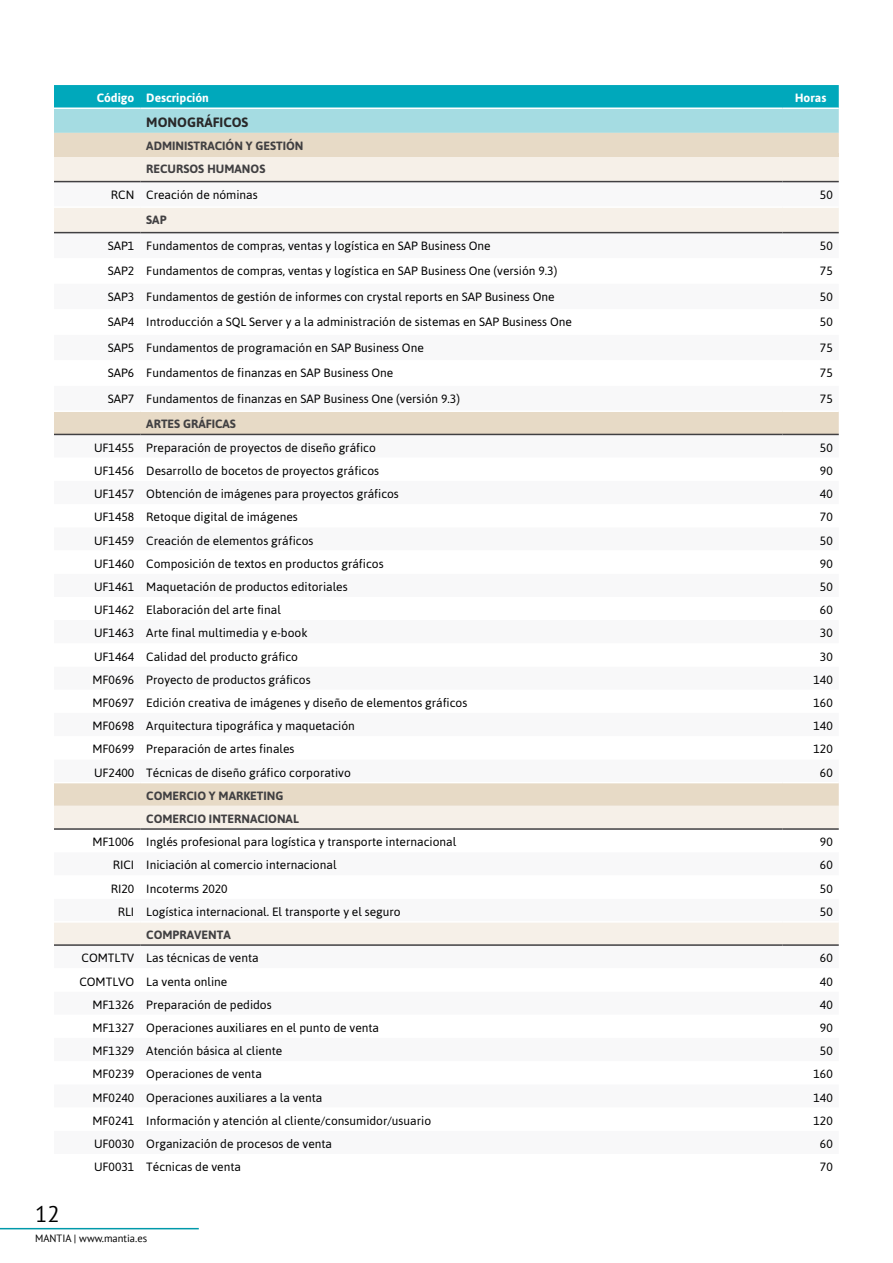
<style>
.page{position:relative;width:893px;height:1263px;background:#fff}
.page>*{position:absolute;margin:0;border:0;box-sizing:border-box;transform-origin:0 0}
.t1{font:22.5px "PT Sans";color:#000}
.t2{font:700 13.5px "Asap";color:#292829}
.t3{font:12px "Asap";color:#000}
.t4{font:700 12px/23.2px "Asap";color:#414042}
.t5{font:700 12px "Asap";color:#fff}
.t6{font:10.5px "PT Sans";color:#000}
</style>
<div class="page">
<hr style="left:0;top:1228px;width:199px;height:1px;background:#09a">
<svg style="left:54px;top:85px;width:785px;height:48px;background:#56c3cf"></svg>
<div style="left:54px;top:133px;width:785px;height:20px;background:#e7dac6"></div>
<div style="left:54px;top:157px;width:785px;height:24px;background:#f6f0e8"></div>
<svg style="left:54px;top:182px;width:785px;height:52px;fill:#f6f0e8"></svg>
<svg style="left:54px;top:412px;width:785px;height:532px"></svg>
<hr style="left:54px;top:434px;width:86px;height:1px;background:#414042">
<hr style="left:140px;top:434px;width:642px;height:1px;background:#414042">
<hr style="left:782px;top:434px;width:57px;height:1px;background:#414042">
<hr style="left:54px;top:181px;width:86px;height:1px;background:#414042">
<hr style="left:140px;top:181px;width:642px;height:1px;background:#414042">
<hr style="left:782px;top:181px;width:57px;height:1px;background:#414042">
<hr style="left:54px;top:232px;width:86px;height:1px;background:#414042">
<hr style="left:140px;top:232px;width:642px;height:1px;background:#414042">
<hr style="left:782px;top:232px;width:57px;height:1px;background:#414042">
<hr style="left:54px;top:206px;width:86px;height:2px;background:#fff">
<hr style="left:140px;top:206px;width:642px;height:2px;background:#fff">
<hr style="left:782px;top:206px;width:57px;height:2px;background:#fff">
<hr style="left:54px;top:921px;width:86px;height:2px;background:#fff">
<hr style="left:140px;top:921px;width:642px;height:2px;background:#fff">
<hr style="left:782px;top:921px;width:57px;height:2px;background:#fff">
<hr style="left:54px;top:107px;width:86px;height:2px;background:#fff">
<hr style="left:140px;top:107px;width:642px;height:2px;background:#fff">
<hr style="left:782px;top:107px;width:57px;height:2px;background:#fff">
<hr style="left:54px;top:782px;width:86px;height:1px;background:#fff">
<hr style="left:140px;top:782px;width:642px;height:1px;background:#fff">
<hr style="left:782px;top:782px;width:57px;height:1px;background:#fff">
<hr style="left:54px;top:828px;width:86px;height:2px;background:#414042">
<hr style="left:140px;top:828px;width:642px;height:2px;background:#414042">
<hr style="left:782px;top:828px;width:57px;height:2px;background:#414042">
<hr style="left:54px;top:944px;width:86px;height:2px;background:#414042">
<hr style="left:140px;top:944px;width:642px;height:2px;background:#414042">
<hr style="left:782px;top:944px;width:57px;height:2px;background:#414042">
<hr style="left:54px;top:153px;width:785px;height:4px;background:#e7dac6">
<h1 class="t1" style="left:35px;top:1199px;width:26px">12</h1>
<p class="t5" style="left:97px;top:91px;width:114px">Código Descripción</p>
<p class="t5" style="left:795px;top:91px;width:33px">Horas</p>
<p class="t2" style="left:146px;top:114px;width:103px">MONOGRÁFICOS</p>
<p class="t4" style="left:146px;top:157px;width:121px">RECURSOS HUMANOS</p>
<p class="t3" style="left:111px;top:188px;width:148px">RCN Creación de nóminas</p>
<p class="t3" style="left:820px;top:188px;width:14px">50</p>
<p class="t4" style="left:146px;top:208px;width:22px">SAP</p>
<p class="t3" style="left:108px;top:239px;width:385px">SAP1 Fundamentos de compras, ventas y logística en SAP Business One</p>
<p class="t3" style="left:820px;top:239px;width:14px">50</p>
<p class="t3" style="left:108px;top:264px;width:451px">SAP2 Fundamentos de compras, ventas y logística en SAP Business One (versión 9.3)</p>
<p class="t3" style="left:820px;top:264px;width:14px">75</p>
<p class="t3" style="left:108px;top:290px;width:448px">SAP3 Fundamentos de gestión de informes con crystal reports en SAP Business One</p>
<p class="t3" style="left:820px;top:290px;width:14px">50</p>
<p class="t3" style="left:108px;top:315px;width:466px">SAP4 Introducción a SQL Server y a la administración de sistemas en SAP Business One</p>
<p class="t3" style="left:820px;top:315px;width:14px">50</p>
<p class="t3" style="left:108px;top:341px;width:318px">SAP5 Fundamentos de programación en SAP Business One</p>
<p class="t3" style="left:820px;top:341px;width:14px">75</p>
<p class="t3" style="left:108px;top:366px;width:287px">SAP6 Fundamentos de finanzas en SAP Business One</p>
<p class="t3" style="left:820px;top:366px;width:14px">75</p>
<p class="t3" style="left:108px;top:392px;width:354px">SAP7 Fundamentos de finanzas en SAP Business One (versión 9.3)</p>
<p class="t3" style="left:820px;top:392px;width:14px">75</p>
<p class="t4" style="left:146px;top:412px;width:91px">ARTES GRÁFICAS</p>
<p class="t3" style="left:94px;top:440px;width:283px">UF1455 Preparación de proyectos de diseño gráfico</p>
<p class="t3" style="left:820px;top:440px;width:14px">50</p>
<p class="t3" style="left:94px;top:464px;width:287px">UF1456 Desarrollo de bocetos de proyectos gráficos</p>
<p class="t3" style="left:820px;top:464px;width:14px">90</p>
<p class="t3" style="left:94px;top:487px;width:306px">UF1457 Obtención de imágenes para proyectos gráficos</p>
<p class="t3" style="left:820px;top:487px;width:14px">40</p>
<p class="t3" style="left:94px;top:510px;width:205px">UF1458 Retoque digital de imágenes</p>
<p class="t3" style="left:820px;top:510px;width:14px">70</p>
<p class="t3" style="left:94px;top:533px;width:221px">UF1459 Creación de elementos gráficos</p>
<p class="t3" style="left:820px;top:533px;width:14px">50</p>
<p class="t3" style="left:94px;top:556px;width:291px">UF1460 Composición de textos en productos gráficos</p>
<p class="t3" style="left:820px;top:556px;width:14px">90</p>
<p class="t3" style="left:94px;top:580px;width:255px">UF1461 Maquetación de productos editoriales</p>
<p class="t3" style="left:820px;top:580px;width:14px">50</p>
<p class="t3" style="left:94px;top:603px;width:188px">UF1462 Elaboración del arte final</p>
<p class="t3" style="left:820px;top:603px;width:14px">60</p>
<p class="t3" style="left:94px;top:626px;width:215px">UF1463 Arte final multimedia y e-book</p>
<p class="t3" style="left:820px;top:626px;width:14px">30</p>
<p class="t3" style="left:94px;top:649px;width:206px">UF1464 Calidad del producto gráfico</p>
<p class="t3" style="left:820px;top:649px;width:14px">30</p>
<p class="t3" style="left:92px;top:672px;width:220px">MF0696 Proyecto de productos gráficos</p>
<p class="t3" style="left:813px;top:672px;width:21px">140</p>
<p class="t3" style="left:92px;top:696px;width:376px">MF0697 Edición creativa de imágenes y diseño de elementos gráficos</p>
<p class="t3" style="left:813px;top:696px;width:21px">160</p>
<p class="t3" style="left:92px;top:719px;width:264px">MF0698 Arquitectura tipográfica y maquetación</p>
<p class="t3" style="left:813px;top:719px;width:21px">140</p>
<p class="t3" style="left:92px;top:742px;width:204px">MF0699 Preparación de artes finales</p>
<p class="t3" style="left:813px;top:742px;width:21px">120</p>
<p class="t3" style="left:94px;top:765px;width:258px">UF2400 Técnicas de diseño gráfico corporativo</p>
<p class="t3" style="left:820px;top:765px;width:14px">60</p>
<p class="t4" style="left:146px;top:784px;width:154px">COMERCIO Y MARKETING<br>COMERCIO INTERNACIONAL</p>
<p class="t3" style="left:92px;top:835px;width:365px">MF1006 Inglés profesional para logística y transporte internacional</p>
<p class="t3" style="left:820px;top:835px;width:14px">90</p>
<p class="t3" style="left:113px;top:858px;width:225px">RICI Iniciación al comercio internacional</p>
<p class="t3" style="left:820px;top:858px;width:14px">60</p>
<p class="t3" style="left:111px;top:881px;width:118px">RI20 Incoterms 2020</p>
<p class="t3" style="left:820px;top:881px;width:14px">50</p>
<p class="t3" style="left:118px;top:905px;width:284px">RLI Logística internacional. El transporte y el seguro</p>
<p class="t3" style="left:820px;top:905px;width:14px">50</p>
<p class="t4" style="left:146px;top:923px;width:86px">COMPRAVENTA</p>
<p class="t3" style="left:82px;top:951px;width:179px">COMTLTV Las técnicas de venta</p>
<p class="t3" style="left:820px;top:951px;width:14px">60</p>
<p class="t3" style="left:79px;top:974px;width:150px">COMTLVO La venta online</p>
<p class="t3" style="left:820px;top:974px;width:14px">40</p>
<p class="t3" style="left:92px;top:997px;width:181px">MF1326 Preparación de pedidos</p>
<p class="t3" style="left:820px;top:997px;width:14px">40</p>
<p class="t3" style="left:92px;top:1021px;width:288px">MF1327 Operaciones auxiliares en el punto de venta</p>
<p class="t3" style="left:820px;top:1021px;width:14px">90</p>
<p class="t3" style="left:92px;top:1044px;width:191px">MF1329 Atención básica al cliente</p>
<p class="t3" style="left:820px;top:1044px;width:14px">50</p>
<p class="t3" style="left:92px;top:1067px;width:171px">MF0239 Operaciones de venta</p>
<p class="t3" style="left:813px;top:1067px;width:21px">160</p>
<p class="t3" style="left:92px;top:1090px;width:231px">MF0240 Operaciones auxiliares a la venta</p>
<p class="t3" style="left:813px;top:1090px;width:21px">140</p>
<p class="t3" style="left:92px;top:1113px;width:340px">MF0241 Información y atención al cliente/consumidor/usuario</p>
<p class="t3" style="left:813px;top:1113px;width:21px">120</p>
<p class="t3" style="left:94px;top:1137px;width:240px">UF0030 Organización de procesos de venta</p>
<p class="t3" style="left:820px;top:1137px;width:14px">60</p>
<p class="t3" style="left:94px;top:1160px;width:148px">UF0031 Técnicas de venta</p>
<p class="t3" style="left:820px;top:1160px;width:14px">70</p>
<p class="t4" style="left:146px;top:134px;width:159px">ADMINISTRACIÓN Y GESTIÓN</p>
<p class="t6" style="left:35px;top:1231px;width:114px">MANTIA | www.mantia.es</p>
</div>
